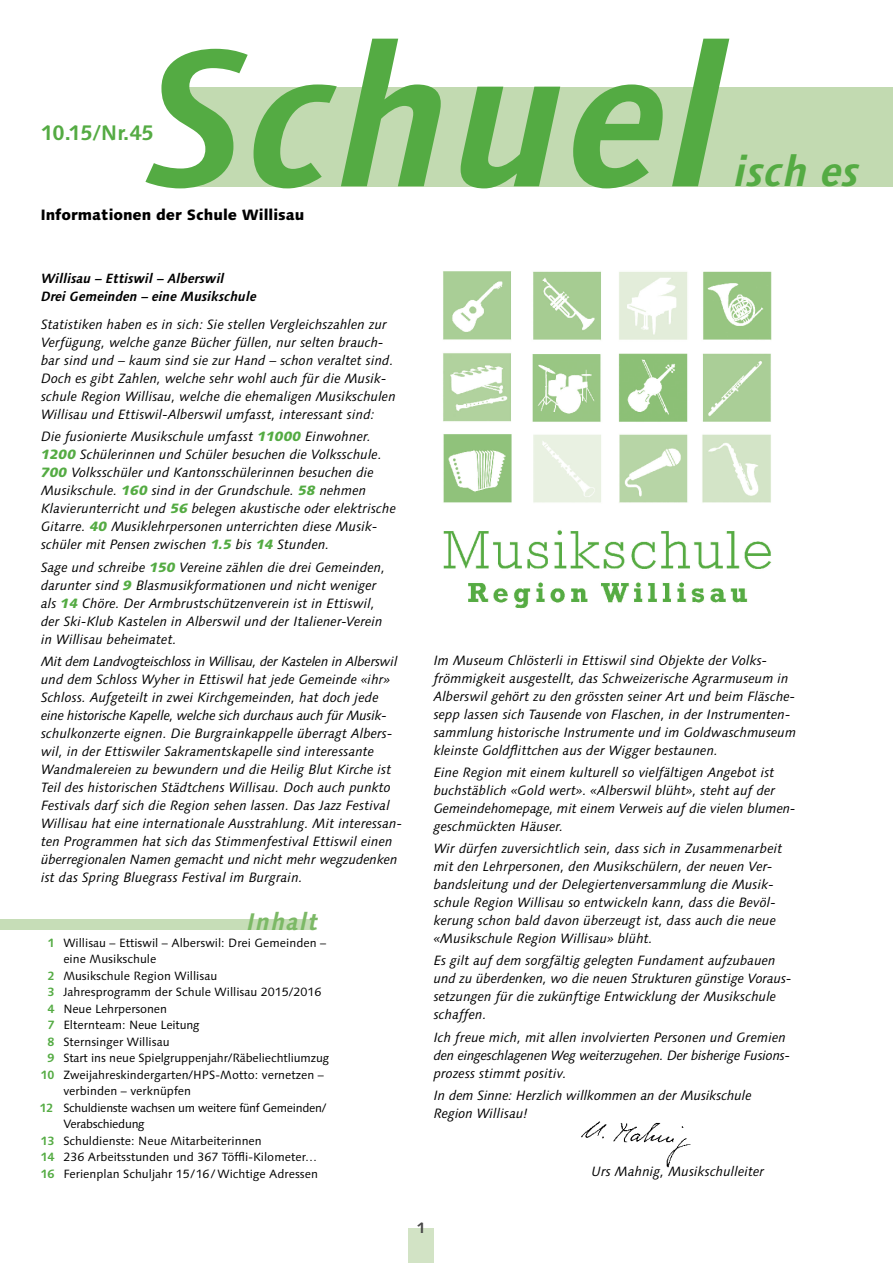
<style>
.page{position:relative;width:893px;height:1263px;background:#fff}
.page>*{position:absolute;margin:0;border:0;box-sizing:border-box;transform-origin:0 0}
.t1{font:italic 700 195px "Linotype Syntax";letter-spacing:.01em;color:#54ab43}
.t2{font:italic 700 42px "Linotype Syntax";letter-spacing:.01em;color:#54ab43}
.t3{font:italic 700 24px "Linotype Syntax";letter-spacing:.05em;color:#7cb966}
.t4{font:700 21px "Linotype Syntax";color:#54ab43}
.t5{font:800 15px "Linotype Syntax";color:#000}
.t6{font:700 15px "Linotype Syntax";color:#484848}
.t7{font:italic 13.5px/18px "Linotype Syntax";color:#000}
.t8{font:italic 700 13.35px/17.9px "Linotype Syntax";color:#000}
.t9{font:12px "Linotype Syntax";color:#000}
.t10{font:12px "Linotype Syntax";letter-spacing:-.025em;color:#000}
.s1{font-weight:800;color:#54ab43}
.s2{font-weight:700;color:#54ab43}
</style>
<div class="page">
<div style="left:408px;top:1228px;width:26px;height:35px;background:#d2e3c5"></div>
<img style="left:581px;top:1121px;width:110px;height:46px">
<div style="left:189px;top:87px;width:704px;height:100px;background:#c2dab1"></div>
<svg style="left:188px;top:123px;width:26px;height:56px"></svg>
<div style="left:0;top:919px;width:313px;height:11px;background:#c6ddb7"></div>
<img style="left:443px;top:271px;width:329px;height:338px">
<h1 class="t1" style="left:145px;top:3px;width:586px">Schuel</h1>
<h3 class="t4" style="left:40px;top:120px;width:115px">10.15/Nr.45</h3>
<h2 class="t2" style="left:735px;top:147px;width:126px">isch es</h2>
<p class="t5" style="left:40px;top:206px;width:265px">Informationen der Schule Willisau</p>
<p class="t8" style="left:41px;top:269px;width:217px">Willisau – Ettiswil – Alberswil<br>Drei Gemeinden – eine Musikschule</p>
<p class="t7" style="left:41px;top:316px;width:356px">Statistiken haben es in sich: Sie stellen Vergleichszahlen zur Verfügung, welche ganze Bücher füllen, nur selten brauch&shy;bar sind und – kaum sind sie zur Hand – schon veraltet sind.<br>Doch es gibt Zahlen, welche sehr wohl auch für die Musik&shy;schule Region Willisau, welche die ehemaligen Musikschulen Willisau und Ettiswil-Alberswil umfasst, interessant sind:</p>
<p class="t7" style="left:41px;top:428px;width:356px">Die fusionierte Musikschule umfasst <span class="s1">11000</span> Einwohner.<br><span class="s1">1200</span> Schülerinnen und Schüler besuchen die Volksschule.<br><span class="s1">700</span> Volksschüler und Kantonsschülerinnen besuchen die Musikschule. <span class="s1">160</span> sind in der Grundschule. <span class="s1">58</span> nehmen Klavierunterricht und <span class="s1">56</span> belegen akustische oder elektrische Gitarre. <span class="s1">40</span> Musiklehrpersonen unterrichten diese Musik&shy;schüler mit Pensen zwischen <span class="s1">1.5</span> bis <span class="s1">14</span> Stunden.</p>
<p class="t7" style="left:41px;top:558px;width:346px">Sage und schreibe <span class="s1">150</span> Vereine zählen die drei Gemeinden, darunter sind <span class="s1">9</span> Blasmusikformationen und nicht weniger als <span class="s1">14</span> Chöre. Der Armbrustschützenverein ist in Ettiswil, der Ski-Klub Kastelen in Alberswil und der Italiener-Verein in Willisau beheimatet.</p>
<p class="t7" style="left:41px;top:652px;width:363px">Mit dem Landvogteischloss in Willisau, der Kastelen in Alberswil und dem Schloss Wyher in Ettiswil hat jede Gemeinde «ihr» Schloss. Aufgeteilt in zwei Kirchgemeinden, hat doch jede eine historische Kapelle, welche sich durchaus auch für Musik&shy;schulkonzerte eignen. Die Burgrainkappelle überragt Albers&shy;wil, in der Ettiswiler Sakramentskapelle sind interessante Wandmalereien zu bewundern und die Heilig Blut Kirche ist Teil des historischen Städtchens Willisau. Doch auch punkto Festivals darf sich die Region sehen lassen. Das Jazz Festival Willisau hat eine internationale Ausstrahlung. Mit interessan&shy;ten Programmen hat sich das Stimmenfestival Ettiswil einen überregionalen Namen gemacht und nicht mehr wegzudenken ist das Spring Bluegrass Festival im Burgrain.</p>
<p class="t7" style="left:434px;top:651px;width:364px">Im Museum Chlösterli in Ettiswil sind Objekte der Volks&shy;frömmigkeit ausgestellt, das Schweizerische Agrarmuseum in Alberswil gehört zu den grössten seiner Art und beim Fläsche&shy;sepp lassen sich Tausende von Flaschen, in der Instrumenten&shy;sammlung historische Instrumente und im Goldwaschmuseum kleinste Goldflittchen aus der Wigger bestaunen.</p>
<p class="t7" style="left:434px;top:763px;width:364px">Eine Region mit einem kulturell so vielfältigen Angebot ist buchstäblich «Gold wert». «Alberswil blüht», steht auf der Gemeindehomepage, mit einem Verweis auf die vielen blumen&shy;geschmückten Häuser.</p>
<p class="t7" style="left:434px;top:840px;width:350px">Wir dürfen zuversichtlich sein, dass sich in Zusammenarbeit mit den Lehrpersonen, den Musikschülern, der neuen Ver&shy;bandsleitung und der Delegiertenversammlung die Musik&shy;schule Region Willisau so entwickeln kann, dass die Bevöl&shy;kerung schon bald davon überzeugt ist, dass auch die neue «Musikschule Region Willisau» blüht.</p>
<p class="t7" style="left:434px;top:952px;width:360px">Es gilt auf dem sorgfältig gelegten Fundament aufzubauen und zu überdenken, wo die neuen Strukturen günstige Voraus&shy;setzungen für die zukünftige Entwicklung der Musikschule schaffen.</p>
<p class="t7" style="left:434px;top:1028px;width:358px">Ich freue mich, mit allen involvierten Personen und Gremien den eingeschlagenen Weg weiterzugehen. Der bisherige Fusions&shy;prozess stimmt positiv.</p>
<p class="t7" style="left:434px;top:1086px;width:320px">In dem Sinne: Herzlich willkommen an der Musikschule<br>Region Willisau!</p>
<h3 class="t3" style="left:247px;top:907px;width:73px">Inhalt</h3>
<p class="t9" style="left:47px;top:935px;width:280px"><span class="s2">1</span> Willisau – Ettiswil – Alberswil: Drei Gemeinden –</p>
<p class="t9" style="left:63px;top:952px;width:95px">eine Musikschule</p>
<p class="t9" style="left:47px;top:968px;width:171px"><span class="s2">2</span> Musikschule Region Willisau</p>
<p class="t9" style="left:47px;top:985px;width:276px"><span class="s2">3</span> Jahresprogramm der Schule Willisau 2015/2016</p>
<p class="t9" style="left:47px;top:1001px;width:121px"><span class="s2">4</span> Neue Lehrpersonen</p>
<p class="t9" style="left:47px;top:1018px;width:154px"><span class="s2">7</span> Elternteam: Neue Leitung</p>
<p class="t9" style="left:47px;top:1034px;width:124px"><span class="s2">8</span> Sternsinger Willisau</p>
<p class="t9" style="left:47px;top:1051px;width:283px"><span class="s2">9</span> Start ins neue Spielgruppenjahr/Räbeliechtliumzug</p>
<p class="t9" style="left:40px;top:1067px;width:285px"><span class="s2">10</span> Zweijahreskindergarten/HPS-Motto: vernetzen –</p>
<p class="t9" style="left:63px;top:1084px;width:129px">verbinden – verknüpfen</p>
<p class="t10" style="left:39px;top:1100px;width:289px"><span class="s2">12</span> Schuldienste wachsen um weitere fünf Gemeinden/</p>
<p class="t10" style="left:63px;top:1117px;width:83px">Verabschiedung</p>
<p class="t9" style="left:40px;top:1133px;width:223px"><span class="s2">13</span> Schuldienste: Neue Mitarbeiterinnen</p>
<p class="t9" style="left:40px;top:1150px;width:278px"><span class="s2">14</span> 236 Arbeitsstunden und 367 Töffli-Kilometer…</p>
<p class="t9" style="left:40px;top:1166px;width:279px"><span class="s2">16</span> Ferienplan Schuljahr 15/16/ Wichtige Adressen</p>
<p class="t7" style="left:591px;top:1163px;width:175px">Urs Mahnig, Musikschulleiter</p>
<p class="t6" style="left:417px;top:1219px;width:10px">1</p>
</div>
